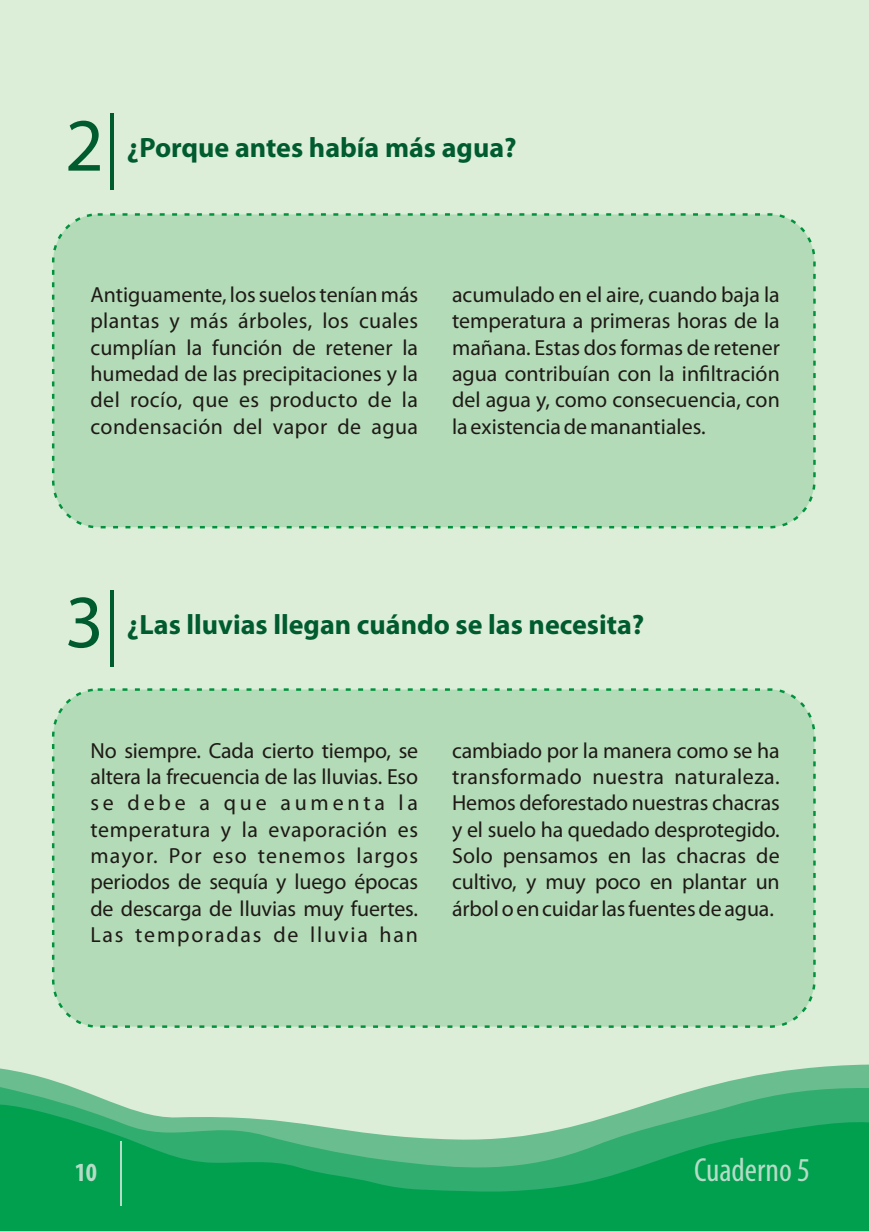
<style>
.page{position:relative;width:869px;height:1231px;background:#fff}
.page>*{position:absolute;margin:0;border:0;box-sizing:border-box;transform-origin:0 0}
.t1{font:75.6px "Myriad Pro";color:#005b2e}
.t2{font:condensed 33.43px "Myriad Pro";color:#b5dcc6}
.t3{font:700 28px "Myriad Pro";color:#005b2e}
.t4{font:700 condensed 26.25px "Myriad Pro";color:#b5dcc6}
.t5{font:21.88px/26.2px "Myriad Pro";color:#1e1a16;text-align:justify}
</style>
<div class="page">
<div style="left:0;top:0;width:868px;height:1230px;background:#dcedd8"></div>
<svg style="left:0;top:1064px;width:868px;height:22px"></svg>
<svg style="left:0;top:1086px;width:868px;height:18px"></svg>
<svg style="left:0;top:1104px;width:868px;height:126px;background:#2dae6b"></svg>
<hr style="left:120px;top:1141px;width:2px;height:64px;background:#b5dcc6">
<div style="left:52px;top:213px;width:763px;height:315px;background:#b3dbb7;border:2px dashed #00923d;border-radius:46px"></div>
<div style="left:52px;top:688px;width:763px;height:339px;background:#b3dbb7;border:2px dashed #00923d;border-radius:46px"></div>
<hr style="left:110px;top:114px;width:4px;height:76px;background:#005b2e">
<hr style="left:110px;top:590px;width:4px;height:76px;background:#005b2e">
<hr style="left:868px;top:0;width:1px;height:1230px;background:#dcedd8">
<svg style="left:868px;top:1064px;width:1px;height:166px"></svg>
<h1 class="t1" style="left:65px;top:114px;width:40px">2</h1>
<p class="t3" style="left:127px;top:136px;width:391px">¿Porque antes había más agua?</p>
<p class="t5" style="left:90px;top:283px;width:329px">Antiguamente, los suelos tenían más plantas y más árboles, los cuales cumplían la función de retener la humedad de las precipitaciones y la del rocío, que es producto de la condensación del vapor de agua</p>
<p class="t5" style="left:452px;top:283px;width:329px">acumulado en el aire, cuando baja la temperatura a primeras horas de la mañana. Estas dos formas de retener agua contribuían con la infiltración del agua y, como consecuencia, con la existencia de manantiales.</p>
<h1 class="t1" style="left:65px;top:590px;width:40px">3</h1>
<p class="t3" style="left:127px;top:613px;width:518px">¿Las lluvias llegan cuándo se las necesita?</p>
<p class="t5" style="left:90px;top:739px;width:329px">No siempre. Cada cierto tiempo, se altera la frecuencia de las lluvias. Eso se debe a que aumenta la temperatura y la evaporación es mayor. Por eso tenemos largos periodos de sequía y luego épocas de descarga de lluvias muy fuertes.<br>Las temporadas de lluvia han</p>
<p class="t5" style="left:452px;top:739px;width:329px">cambiado por la manera como se ha transformado nuestra naturaleza.<br>Hemos deforestado nuestras chacras y el suelo ha quedado desprotegido.<br>Solo pensamos en las chacras de cultivo, y muy poco en plantar un árbol o en cuidar las fuentes de agua.</p>
<p class="t4" style="left:75px;top:1161px;width:24px">10</p>
<h2 class="t2" style="left:693px;top:1155px;width:117px">Cuaderno 5</h2>
</div>
